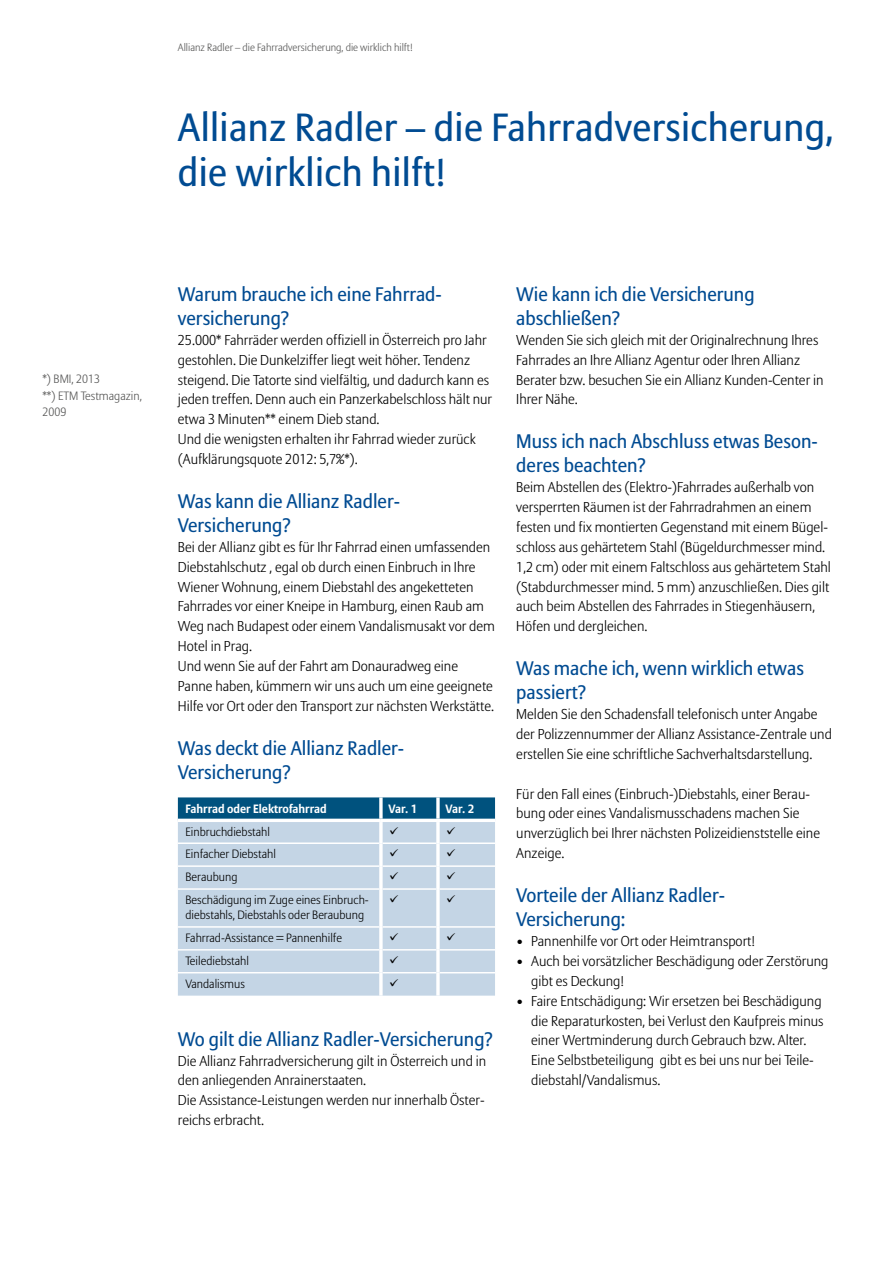
<style>
.page{position:relative;width:893px;height:1263px;background:#fff}
.page>*{position:absolute;margin:0;border:0;box-sizing:border-box;transform-origin:0 0}
.t1{font:39px/45px "Allianz Sans";letter-spacing:.01em;color:#004b92}
.t2{font:19.5px/24px "Allianz Sans";color:#004b92}
.t3{font:300 14.25px/20px "Allianz Sans";color:#000}
.t4{font:300 12px/15px "Allianz Sans";color:#000}
.t5{font:700 12px "Allianz Sans";color:#fff}
.t6{font:300 12px/16.5px "Allianz Sans";color:#565655}
.t7{font:300 10.5px "Allianz Sans";color:#565655}
</style>
<div class="page">
<svg style="left:178px;top:797px;width:317px;height:22px;background:#095882"></svg>
<div style="left:178px;top:822px;width:317px;height:173px;background:#c4d5e5"></div>
<hr style="left:178px;top:842px;width:201px;height:2px;background:#fff">
<hr style="left:383px;top:842px;width:53px;height:2px;background:#fff">
<hr style="left:440px;top:842px;width:55px;height:2px;background:#fff">
<hr style="left:178px;top:865px;width:201px;height:2px;background:#fff">
<hr style="left:383px;top:865px;width:53px;height:2px;background:#fff">
<hr style="left:440px;top:865px;width:55px;height:2px;background:#fff">
<hr style="left:178px;top:888px;width:201px;height:2px;background:#fff">
<hr style="left:383px;top:888px;width:53px;height:2px;background:#fff">
<hr style="left:440px;top:888px;width:55px;height:2px;background:#fff">
<hr style="left:178px;top:926px;width:201px;height:2px;background:#fff">
<hr style="left:383px;top:926px;width:53px;height:2px;background:#fff">
<hr style="left:440px;top:926px;width:55px;height:2px;background:#fff">
<hr style="left:178px;top:949px;width:201px;height:1px;background:#fff">
<hr style="left:383px;top:949px;width:53px;height:1px;background:#fff">
<hr style="left:440px;top:949px;width:55px;height:1px;background:#fff">
<hr style="left:178px;top:972px;width:201px;height:1px;background:#fff">
<hr style="left:383px;top:972px;width:53px;height:1px;background:#fff">
<hr style="left:440px;top:972px;width:55px;height:1px;background:#fff">
<svg style="left:379px;top:797px;width:4px;height:22px"></svg>
<svg style="left:436px;top:797px;width:4px;height:22px"></svg>
<svg style="left:379px;top:822px;width:4px;height:21px"></svg>
<hr style="left:436px;top:822px;width:4px;height:21px;background:#f5f8fb">
<hr style="left:379px;top:843px;width:4px;height:23px;background:#f3f6f9">
<svg style="left:436px;top:843px;width:4px;height:23px"></svg>
<hr style="left:379px;top:866px;width:4px;height:23px;background:#f4f7fa">
<hr style="left:436px;top:866px;width:4px;height:23px;background:#f3f7f9">
<svg style="left:379px;top:889px;width:4px;height:38px"></svg>
<hr style="left:436px;top:889px;width:4px;height:38px;background:#f5f8fa">
<hr style="left:379px;top:927px;width:4px;height:23px;background:#f4f7f9">
<hr style="left:436px;top:927px;width:4px;height:23px;background:#f3f6f9">
<svg style="left:379px;top:950px;width:4px;height:23px"></svg>
<svg style="left:436px;top:950px;width:4px;height:23px"></svg>
<svg style="left:379px;top:973px;width:4px;height:22px"></svg>
<hr style="left:436px;top:973px;width:4px;height:22px;background:#f7f9fb">
<p class="t7" style="left:178px;top:41px;width:236px">Allianz Radler – die Fahrradversicherung, die wirklich hilft!</p>
<h1 class="t1" style="left:178px;top:104px;width:657px">Allianz Radler – die Fahrradversicherung, die wirklich hilft!</h1>
<p class="t6" style="left:43px;top:371px;width:101px">*) BMI, 2013<br>**) ETM Testmagazin,<br>2009</p>
<h2 class="t2" style="left:178px;top:282px;width:266px">Warum brauche ich eine Fahrrad&shy;versicherung?</h2>
<p class="t3" style="left:178px;top:330px;width:316px">25.000* Fahrräder werden offiziell in Österreich pro Jahr gestohlen. Die Dunkelziffer liegt weit höher. Tendenz steigend. Die Tatorte sind vielfältig, und dadurch kann es jeden treffen. Denn auch ein Panzerkabelschloss hält nur etwa 3 Minuten** einem Dieb stand.<br>Und die wenigsten erhalten ihr Fahrrad wieder zurück (Aufklärungsquote 2012: 5,7%*).</p>
<h2 class="t2" style="left:178px;top:489px;width:224px">Was kann die Allianz Radler-<br>Versicherung?</h2>
<p class="t3" style="left:178px;top:537px;width:319px">Bei der Allianz gibt es für Ihr Fahrrad einen umfassenden Diebstahlschutz , egal ob durch einen Einbruch in Ihre Wiener Wohnung, einem Diebstahl des angeketteten Fahrrades vor einer Kneipe in Hamburg, einen Raub am Weg nach Budapest oder einem Vandalismusakt vor dem Hotel in Prag.<br>Und wenn Sie auf der Fahrt am Donauradweg eine Panne haben, kümmern wir uns auch um eine geeignete Hilfe vor Ort oder den Transport zur nächsten Werkstätte.</p>
<h2 class="t2" style="left:178px;top:736px;width:228px">Was deckt die Allianz Radler-<br>Versicherung?</h2>
<p class="t5" style="left:186px;top:801px;width:143px">Fahrrad oder Elektrofahrrad</p>
<p class="t5" style="left:389px;top:801px;width:30px">Var. 1</p>
<p class="t5" style="left:446px;top:801px;width:30px">Var. 2</p>
<p class="t4" style="left:186px;top:824px;width:86px">Einbruchdiebstahl</p>
<p class="t4" style="left:389px;top:824px;width:10px">✓</p>
<p class="t4" style="left:446px;top:824px;width:10px">✓</p>
<p class="t4" style="left:186px;top:847px;width:92px">Einfacher Diebstahl</p>
<p class="t4" style="left:389px;top:847px;width:10px">✓</p>
<p class="t4" style="left:446px;top:847px;width:10px">✓</p>
<p class="t4" style="left:186px;top:869px;width:53px">Beraubung</p>
<p class="t4" style="left:389px;top:869px;width:10px">✓</p>
<p class="t4" style="left:446px;top:869px;width:10px">✓</p>
<p class="t4" style="left:186px;top:892px;width:185px">Beschädigung im Zuge eines Einbruch&shy;diebstahls, Diebstahls oder Beraubung</p>
<p class="t4" style="left:389px;top:892px;width:10px">✓</p>
<p class="t4" style="left:446px;top:892px;width:10px">✓</p>
<p class="t4" style="left:186px;top:930px;width:158px">Fahrrad-Assistance = Pannenhilfe</p>
<p class="t4" style="left:389px;top:930px;width:10px">✓</p>
<p class="t4" style="left:446px;top:930px;width:10px">✓</p>
<p class="t4" style="left:186px;top:953px;width:65px">Teilediebstahl</p>
<p class="t4" style="left:389px;top:953px;width:10px">✓</p>
<p class="t4" style="left:186px;top:976px;width:61px">Vandalismus</p>
<p class="t4" style="left:389px;top:976px;width:10px">✓</p>
<h2 class="t2" style="left:178px;top:1026px;width:317px">Wo gilt die Allianz Radler-Versicherung?</h2>
<p class="t3" style="left:178px;top:1050px;width:310px">Die Allianz Fahrradversicherung gilt in Österreich und in den anliegenden Anrainerstaaten.<br>Die Assistance-Leistungen werden nur innerhalb Öster&shy;reichs erbracht.</p>
<h2 class="t2" style="left:516px;top:282px;width:240px">Wie kann ich die Versicherung abschließen?</h2>
<p class="t3" style="left:516px;top:330px;width:309px">Wenden Sie sich gleich mit der Originalrechnung Ihres Fahrrades an Ihre Allianz Agentur oder Ihren Allianz Berater bzw. besuchen Sie ein Allianz Kunden-Center in Ihrer Nähe.</p>
<h2 class="t2" style="left:516px;top:429px;width:303px">Muss ich nach Abschluss etwas Beson&shy;deres beachten?</h2>
<p class="t3" style="left:516px;top:477px;width:316px">Beim Abstellen des (Elektro-)Fahrrades außerhalb von versperrten Räumen ist der Fahrradrahmen an einem festen und fix montierten Gegenstand mit einem Bügel&shy;schloss aus gehärtetem Stahl (Bügeldurchmesser mind.<br>1,2 cm) oder mit einem Faltschloss aus gehärtetem Stahl (Stabdurchmesser mind. 5 mm) anzuschließen. Dies gilt auch beim Abstellen des Fahrrades in Stiegenhäusern, Höfen und dergleichen.</p>
<h2 class="t2" style="left:516px;top:656px;width:289px">Was mache ich, wenn wirklich etwas passiert?</h2>
<p class="t3" style="left:516px;top:704px;width:317px">Melden Sie den Schadensfall telefonisch unter Angabe der Polizzennummer der Allianz Assistance-Zentrale und erstellen Sie eine schriftliche Sachverhaltsdarstellung.</p>
<p class="t3" style="left:516px;top:783px;width:305px">Für den Fall eines (Einbruch-)Diebstahls, einer Berau&shy;bung oder eines Vandalismusschadens machen Sie unverzüglich bei Ihrer nächsten Polizeidienststelle eine Anzeige.</p>
<h2 class="t2" style="left:516px;top:883px;width:210px">Vorteile der Allianz Radler-<br>Versicherung:</h2>
<p class="t3" style="left:516px;top:931px;width:240px">• Pannenhilfe vor Ort oder Heimtransport!</p>
<p class="t3" style="left:531px;top:951px;width:299px;text-indent:-15px">• Auch bei vorsätzlicher Beschädigung oder Zerstörung gibt es Deckung!</p>
<p class="t3" style="left:531px;top:990px;width:294px;text-indent:-15px">• Faire Entschädigung: Wir ersetzen bei Beschädigung die Reparaturkosten, bei Verlust den Kaufpreis minus einer Wertminderung durch Gebrauch bzw. Alter.<br>Eine Selbstbeteiligung gibt es bei uns nur bei Teile&shy;diebstahl/Vandalismus.</p>
</div>
